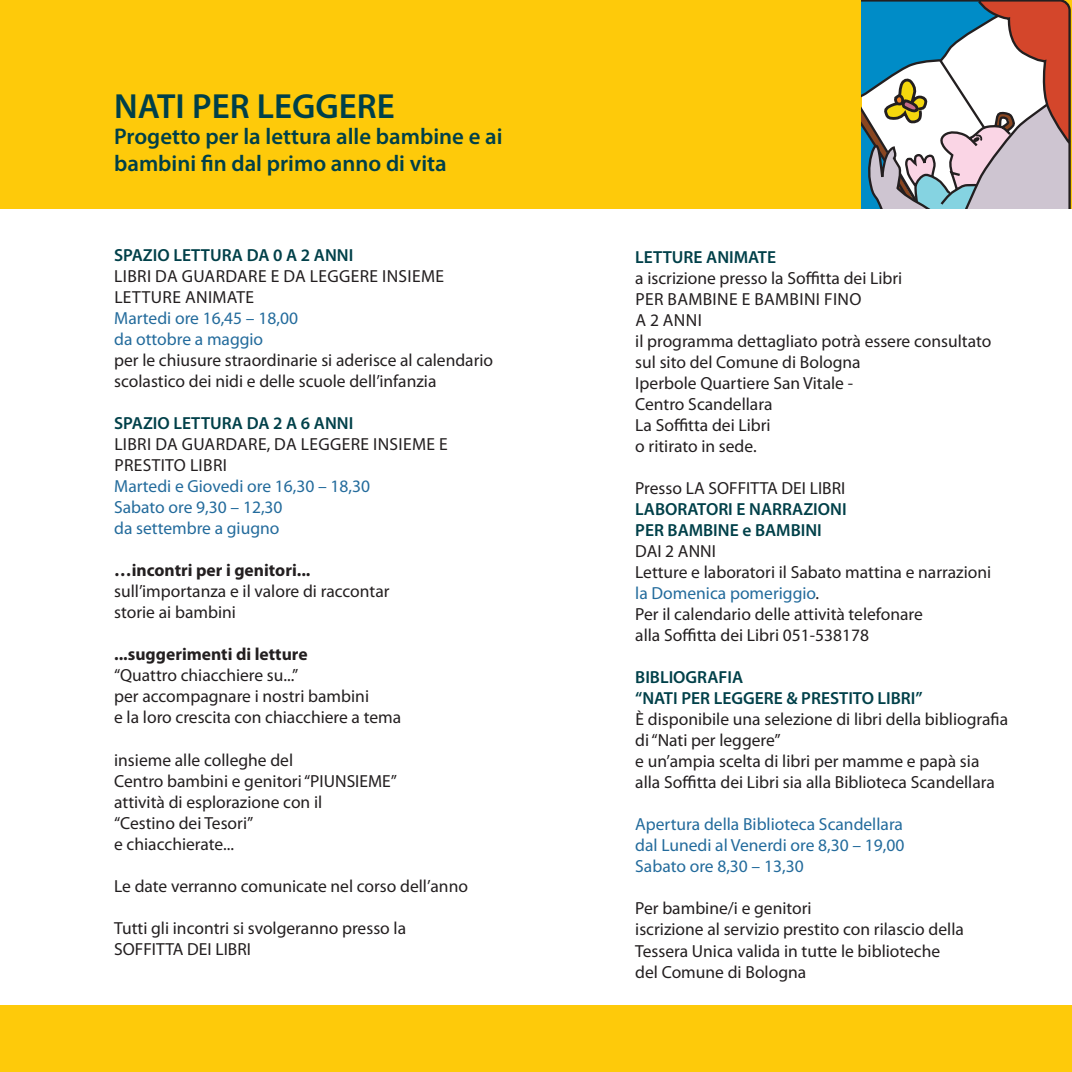
<style>
.page{position:relative;width:1072px;height:1072px;background:#fff}
.page>*{position:absolute;margin:0;border:0;box-sizing:border-box;transform-origin:0 0}
.t1{font:600 35px "Myriad Pro";color:#004049}
.t2{font:600 22.75px/26.2px "Myriad Pro";color:#004049}
.t3{font:17.5px/21px "Myriad Pro";color:#231f20}
.t4{font:17.5px/21px "Myriad Pro";color:#236b9c}
.t5{font:600 17.5px/21px "Myriad Pro";color:#004049}
.t6{font:700 17.5px "Myriad Pro";color:#231f20}
.t7{font:17.5px/21px "Myriad Pro";letter-spacing:.15em;color:#231f20}
.t8{font:17.5px/21px "Myriad Pro";letter-spacing:.115em;color:#231f20}
.s1{color:#236b9c}
</style>
<div class="page">
<div style="left:0;top:0;width:1071px;height:208px;background:#feca0a"></div>
<div style="left:0;top:1005px;width:1071px;height:66px;background:#feca0a"></div>
<svg style="left:861px;top:0;width:210px;height:208px;background:#a5afb8"></svg>
<h1 class="t1" style="left:114px;top:84px;width:282px">NATI PER LEGGERE</h1>
<h2 class="t2" style="left:114px;top:123px;width:390px">Progetto per la lettura alle bambine e ai bambini fin dal primo anno di vita</h2>
<p class="t5" style="left:114px;top:244px;width:241px">SPAZIO LETTURA DA 0 A 2 ANNI</p>
<p class="t7" style="left:114px;top:266px;width:331px">Libri da guardare e da leggere insi eme letture animate</p>
<p class="t4" style="left:114px;top:308px;width:185px">Martedi ore 16,45 – 18,00 da ottobre a maggio</p>
<p class="t3" style="left:114px;top:350px;width:380px">per le chiusure straordinarie si aderisce al calendario scolastico dei nidi e delle scuole dell’infanzia</p>
<p class="t5" style="left:114px;top:412px;width:241px">SPAZIO LETTURA DA 2 A 6 ANNI</p>
<p class="t8" style="left:114px;top:434px;width:335px">libri da guardare, da leggere insi eme e prestito lib ri</p>
<p class="t4" style="left:114px;top:476px;width:257px">Martedi e Giovedi ore 16,30 – 18,30<br>Sabato ore 9,30 – 12,30<br>da settembre a giugno</p>
<p class="t6" style="left:114px;top:559px;width:198px">…incontri per i genitori...</p>
<p class="t3" style="left:114px;top:581px;width:277px">sull’importanza e il valore di raccontar storie ai bambini</p>
<p class="t6" style="left:114px;top:643px;width:195px">...suggerimenti di letture</p>
<p class="t3" style="left:114px;top:665px;width:288px">“Quattro chiacchiere su...”<br>per accompagnare i nostri bambini<br>e la loro crescita con chiacchiere a tema</p>
<p class="t3" style="left:114px;top:749px;width:284px">insieme alle colleghe del<br>Centro bambini e genitori “PIUNSIEME” attività di esplorazione con il<br>“Cestino dei Tesori”<br>e chiacchierate...</p>
<p class="t3" style="left:114px;top:875px;width:355px">Le date verranno comunicate nel corso dell’anno</p>
<p class="t3" style="left:114px;top:917px;width:293px">Tutti gli incontri si svolgeranno presso la<br>SOFFITTA DEI LIBRI</p>
<p class="t5" style="left:635px;top:246px;width:142px">LETTURE ANIMATE</p>
<p class="t3" style="left:635px;top:267px;width:357px">a iscrizione presso la Soffitta dei Libri<br>PER BAMBINE E BAMBINI FINO<br>A 2 ANNI<br>il programma dettagliato potrà essere consultato sul sito del Comune di Bologna<br>Iperbole Quartiere San Vitale -<br>Centro Scandellara<br>La Soffitta dei Libri<br>o ritirato in sede.</p>
<p class="t3" style="left:635px;top:477px;width:211px">Presso LA SOFFITTA DEI LIBRI</p>
<p class="t5" style="left:635px;top:498px;width:213px">LABORATORI E NARRAZIONI<br>PER BAMBINE e BAMBINI</p>
<p class="t3" style="left:635px;top:540px;width:357px">DAI 2 ANN I<br>Letture e laboratori il Sabato mattina e narrazioni <span class="s1">la Domenica pomeriggio</span>.<br>Per il calendario delle attività telefonare<br>alla Soffitta dei Libri 051-538178</p>
<p class="t5" style="left:635px;top:666px;width:289px">BIBLIOGRAFIA<br>“NATI PER LEGGERE &amp; PRESTITO LIBRI”</p>
<p class="t3" style="left:635px;top:708px;width:374px">è disponibile una selezione di libri della bibliografia di “Nati per leggere”<br>e un’ampia scelta di libri per mamme e papà sia alla Soffitta dei Libri sia alla Biblioteca Scandellara</p>
<p class="t4" style="left:635px;top:813px;width:271px;text-align:justify">Apertura della Biblioteca Scandellara dal Lunedi al Venerdi ore 8,30 – 19,00<br>Sabato ore 8,30 – 13,30</p>
<p class="t3" style="left:635px;top:897px;width:330px">Per bambine/i e genitori<br>iscrizione al servizio prestito con rilascio della Tessera Unica valida in tutte le biblioteche del Comune di Bologna</p>
</div>
